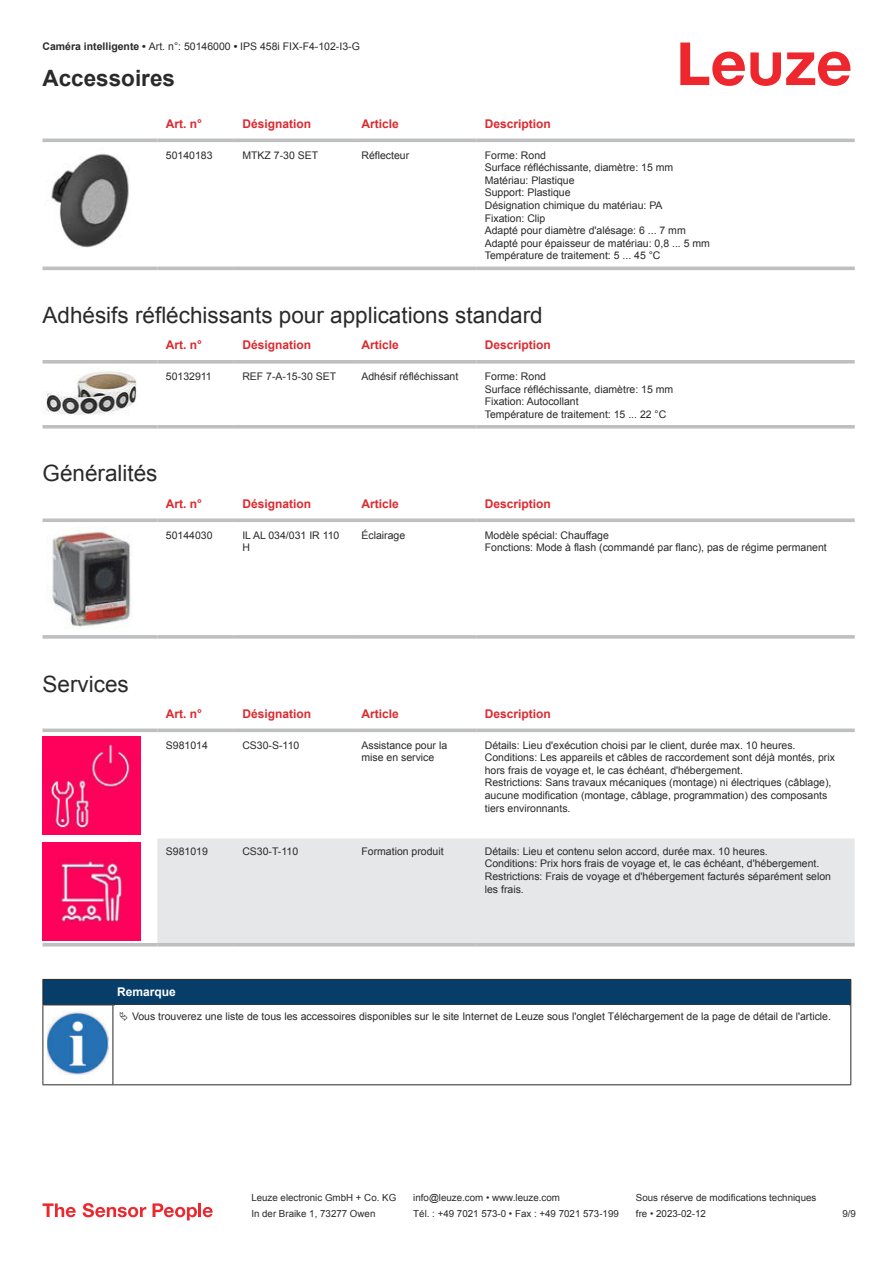
<style>
.page{position:relative;width:893px;height:1263px;background:#fff}
.page>*{position:absolute;margin:0;border:0;box-sizing:border-box;transform-origin:0 0}
.t1{font:22.5px "Arial";color:#2b292a}
.t2{font:700 22.5px "Arial";color:#2b292a}
.t3{font:700 12px "Arial";color:#db2a30}
.t4{font:700 12px "Arial";color:#fff}
.t5{font:10.5px/12.6px "Arial";color:#2b292a}
.t6{font:9.75px "Arial";color:#2b292a}
.s1{font-weight:700}
</style>
<div class="page">
<svg style="left:680px;top:43px;width:170px;height:43px"></svg>
<svg style="left:43px;top:138px;width:812px;height:129px"></svg>
<hr style="left:43px;top:139px;width:114px;height:3px;background:#bdbfc1">
<hr style="left:157px;top:139px;width:77px;height:3px;background:#bdbfc1">
<hr style="left:234px;top:139px;width:119px;height:3px;background:#bdbfc1">
<hr style="left:353px;top:139px;width:123px;height:3px;background:#bdbfc1">
<hr style="left:476px;top:139px;width:379px;height:3px;background:#bdbfc1">
<hr style="left:43px;top:267px;width:114px;height:3px;background:#bdbfc1">
<hr style="left:157px;top:267px;width:77px;height:3px;background:#bdbfc1">
<hr style="left:234px;top:267px;width:119px;height:3px;background:#bdbfc1">
<hr style="left:353px;top:267px;width:123px;height:3px;background:#bdbfc1">
<hr style="left:476px;top:267px;width:379px;height:3px;background:#bdbfc1">
<img style="left:45px;top:146px;width:93px;height:107px">
<svg style="left:43px;top:360px;width:114px;height:4px"></svg>
<svg style="left:157px;top:360px;width:77px;height:4px"></svg>
<svg style="left:234px;top:360px;width:119px;height:4px"></svg>
<svg style="left:353px;top:360px;width:123px;height:4px"></svg>
<svg style="left:476px;top:360px;width:379px;height:4px;background:#c3c5c7"></svg>
<svg style="left:43px;top:425px;width:114px;height:4px"></svg>
<svg style="left:157px;top:425px;width:77px;height:4px"></svg>
<svg style="left:234px;top:425px;width:119px;height:4px"></svg>
<svg style="left:353px;top:425px;width:123px;height:4px"></svg>
<svg style="left:476px;top:425px;width:379px;height:4px;background:#c3c5c7"></svg>
<img style="left:43px;top:371px;width:94px;height:44px">
<svg style="left:43px;top:518px;width:114px;height:4px"></svg>
<svg style="left:157px;top:518px;width:77px;height:4px"></svg>
<svg style="left:234px;top:518px;width:119px;height:4px"></svg>
<svg style="left:353px;top:518px;width:123px;height:4px"></svg>
<svg style="left:476px;top:518px;width:379px;height:4px;background:#c4c6c8"></svg>
<svg style="left:43px;top:635px;width:114px;height:4px"></svg>
<svg style="left:157px;top:635px;width:77px;height:4px"></svg>
<svg style="left:234px;top:635px;width:119px;height:4px"></svg>
<svg style="left:353px;top:635px;width:123px;height:4px"></svg>
<svg style="left:476px;top:635px;width:379px;height:4px;background:#c3c5c7"></svg>
<img style="left:52px;top:526px;width:80px;height:102px">
<svg style="left:43px;top:736px;width:812px;height:211px"></svg>
<div style="left:157px;top:838px;width:698px;height:105px;background:#e6e7e9"></div>
<svg style="left:43px;top:728px;width:114px;height:4px"></svg>
<svg style="left:157px;top:728px;width:77px;height:4px"></svg>
<svg style="left:234px;top:728px;width:119px;height:4px"></svg>
<svg style="left:353px;top:728px;width:123px;height:4px"></svg>
<svg style="left:476px;top:728px;width:379px;height:4px;background:#c6c7c9"></svg>
<hr style="left:43px;top:943px;width:114px;height:3px;background:#bdbfc1">
<hr style="left:157px;top:943px;width:77px;height:3px;background:#bdbfc1">
<hr style="left:234px;top:943px;width:119px;height:3px;background:#bdbfc1">
<hr style="left:353px;top:943px;width:123px;height:3px;background:#bdbfc1">
<hr style="left:476px;top:943px;width:379px;height:3px;background:#bdbfc1">
<img style="left:43px;top:736px;width:97px;height:98px">
<img style="left:43px;top:843px;width:97px;height:97px">
<div style="left:43px;top:979px;width:808px;height:26px;background:#063d69"></div>
<hr style="left:113px;top:1004px;width:738px;height:1px;background:#2b292a">
<hr style="left:43px;top:1005px;width:1px;height:75px;background:#2b292a">
<hr style="left:113px;top:1005px;width:1px;height:75px;background:#2b292a">
<hr style="left:850px;top:1005px;width:1px;height:75px;background:#2b292a">
<hr style="left:43px;top:1084px;width:70px;height:1px;background:#2b292a">
<hr style="left:113px;top:1084px;width:738px;height:1px;background:#2b292a">
<img style="left:47px;top:1011px;width:61px;height:63px">
<svg style="left:43px;top:1203px;width:33px;height:14px"></svg>
<svg style="left:83px;top:1203px;width:63px;height:14px"></svg>
<svg style="left:153px;top:1203px;width:44px;height:17px"></svg>
<hr style="left:198px;top:1203px;width:3px;height:14px;background:#ed272d">
<svg style="left:203px;top:1207px;width:10px;height:10px"></svg>
<p class="t5" style="left:43px;top:41px;width:319px"><span class="s1">Caméra intelligente •</span> Art. n°: 50146000 <span class="s1">•</span> IPS 458i FIX-F4-102-I3-G</p>
<h1 class="t2" style="left:43px;top:70px;width:134px">Accessoires</h1>
<p class="t3" style="left:166px;top:119px;width:38px">Art. n°</p>
<p class="t3" style="left:242px;top:119px;width:70px">Désignation</p>
<p class="t3" style="left:361px;top:119px;width:39px">Article</p>
<p class="t3" style="left:485px;top:119px;width:68px">Description</p>
<p class="t5" style="left:166px;top:150px;width:48px">50140183</p>
<p class="t5" style="left:242px;top:150px;width:77px">MTKZ 7-30 SET</p>
<p class="t5" style="left:361px;top:150px;width:49px">Réflecteur</p>
<p class="t5" style="left:485px;top:150px;width:227px">Forme: Rond<br>Surface réfléchissante, diamètre: 15 mm<br>Matériau: Plastique<br>Support: Plastique<br>Désignation chimique du matériau: PA<br>Fixation: Clip<br>Adapté pour diamètre d'alésage: 6 ... 7 mm<br>Adapté pour épaisseur de matériau: 0,8 ... 5 mm<br>Température de traitement: 5 ... 45 °C</p>
<h1 class="t1" style="left:43px;top:307px;width:502px">Adhésifs réfléchissants pour applications standard</h1>
<p class="t3" style="left:166px;top:340px;width:38px">Art. n°</p>
<p class="t3" style="left:242px;top:340px;width:70px">Désignation</p>
<p class="t3" style="left:361px;top:340px;width:39px">Article</p>
<p class="t3" style="left:485px;top:340px;width:68px">Description</p>
<p class="t5" style="left:166px;top:371px;width:47px">50132911</p>
<p class="t5" style="left:242px;top:371px;width:95px">REF 7-A-15-30 SET</p>
<p class="t5" style="left:361px;top:371px;width:98px">Adhésif réfléchissant</p>
<p class="t5" style="left:485px;top:371px;width:190px">Forme: Rond<br>Surface réfléchissante, diamètre: 15 mm<br>Fixation: Autocollant<br>Température de traitement: 15 ... 22 °C</p>
<h1 class="t1" style="left:43px;top:465px;width:117px">Généralités</h1>
<p class="t3" style="left:166px;top:499px;width:38px">Art. n°</p>
<p class="t3" style="left:242px;top:499px;width:70px">Désignation</p>
<p class="t3" style="left:361px;top:499px;width:39px">Article</p>
<p class="t3" style="left:485px;top:499px;width:68px">Description</p>
<p class="t5" style="left:166px;top:529px;width:48px">50144030</p>
<p class="t5" style="left:242px;top:529px;width:99px">IL AL 034/031 IR 110<br>H</p>
<p class="t5" style="left:361px;top:529px;width:45px">Éclairage</p>
<p class="t5" style="left:485px;top:529px;width:343px">Modèle spécial: Chauffage<br>Fonctions: Mode à flash (commandé par flanc), pas de régime permanent</p>
<h1 class="t1" style="left:43px;top:675px;width:88px">Services</h1>
<p class="t3" style="left:166px;top:709px;width:38px">Art. n°</p>
<p class="t3" style="left:242px;top:709px;width:70px">Désignation</p>
<p class="t3" style="left:361px;top:709px;width:39px">Article</p>
<p class="t3" style="left:485px;top:709px;width:68px">Description</p>
<p class="t5" style="left:166px;top:739px;width:44px">S981014</p>
<p class="t5" style="left:242px;top:739px;width:58px">CS30-S-110</p>
<p class="t5" style="left:361px;top:739px;width:87px">Assistance pour la mise en service</p>
<p class="t5" style="left:485px;top:739px;width:352px">Détails: Lieu d'exécution choisi par le client, durée max. 10 heures.<br>Conditions: Les appareils et câbles de raccordement sont déjà montés, prix hors frais de voyage et, le cas échéant, d'hébergement.<br>Restrictions: Sans travaux mécaniques (montage) ni électriques (câblage), aucune modification (montage, câblage, programmation) des composants tiers environnants.</p>
<p class="t5" style="left:166px;top:846px;width:44px">S981019</p>
<p class="t5" style="left:242px;top:846px;width:57px">CS30-T-110</p>
<p class="t5" style="left:361px;top:846px;width:84px">Formation produit</p>
<p class="t5" style="left:485px;top:846px;width:348px">Détails: Lieu et contenu selon accord, durée max. 10 heures.<br>Conditions: Prix hors frais de voyage et, le cas échéant, d'hébergement.<br>Restrictions: Frais de voyage et d'hébergement facturés séparément selon les frais.</p>
<p class="t4" style="left:117px;top:987px;width:60px">Remarque</p>
<p class="t5" style="left:132px;top:1011px;width:700px">Vous trouverez une liste de tous les accessoires disponibles sur le site Internet de Leuze sous l'onglet Téléchargement de la page de détail de l'article.</p>
<p class="t6" style="left:251px;top:1194px;width:146px">Leuze electronic GmbH + Co. KG</p>
<p class="t6" style="left:413px;top:1194px;width:148px">info@leuze.com • www.leuze.com</p>
<p class="t6" style="left:636px;top:1194px;width:182px">Sous réserve de modifications techniques</p>
<p class="t6" style="left:251px;top:1210px;width:126px">In der Braike 1, 73277 Owen</p>
<p class="t6" style="left:413px;top:1210px;width:207px">Tél. : +49 7021 573-0 • Fax : +49 7021 573-199</p>
<p class="t6" style="left:636px;top:1210px;width:72px">fre • 2023-02-12</p>
<p class="t6" style="left:842px;top:1210px;width:15px">9 /9</p>
</div>
